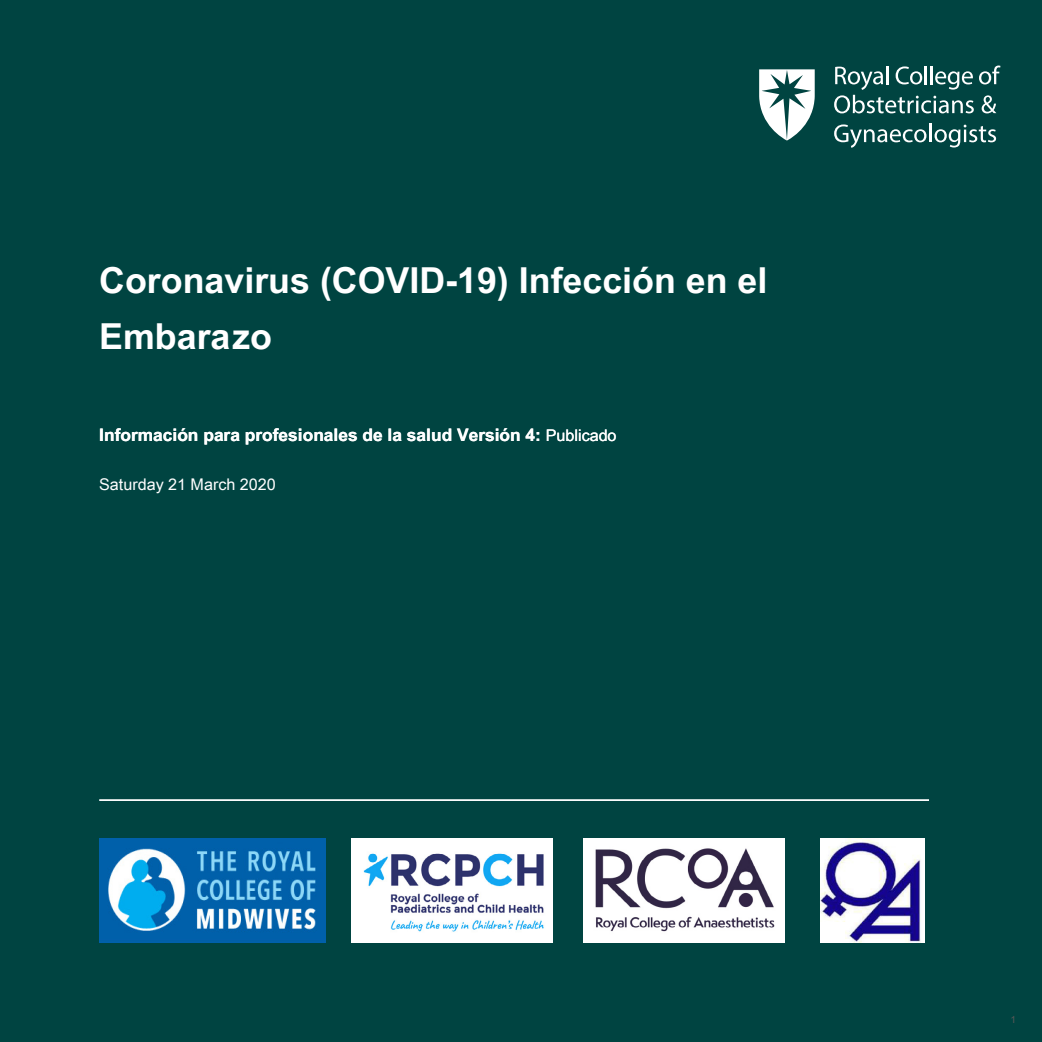
<style>
.page{position:relative;width:1042px;height:1042px;background:#004441}
.page>*{position:absolute;margin:0;border:0;box-sizing:border-box;transform-origin:0 0}
.t1{font:700 35.7px/56px "Arial Unicode MS";color:#fff}
.t2{font:700 17.32px "Arial Unicode MS";color:#fff}
.t3{font:16.1px "Arial Unicode MS";color:#fff}
.t4{font:10.15px "Arial Unicode MS";color:#575756}
.s1{font-weight:400;font-size:16.1px}
</style>
<div class="page">
<svg style="left:834px;top:66px;width:166px;height:47px"></svg>
<svg style="left:834px;top:124px;width:162px;height:24px"></svg>
<svg style="left:759px;top:69px;width:56px;height:72px"></svg>
<img style="left:352px;top:838px;width:201px;height:105px">
<img style="left:99px;top:838px;width:226px;height:105px">
<img style="left:584px;top:838px;width:201px;height:105px">
<img style="left:820px;top:838px;width:104px;height:105px">
<hr style="left:99px;top:799px;width:830px;height:2px;background:#fff">
<h1 class="t1" style="left:99px;top:251px;width:670px">Coronavirus (COVID-19) Infección en el<br>Embarazo</h1>
<p class="t2" style="left:99px;top:422px;width:519px">Información para profesionales de la salud Versión 4: <span class="s1">Publicado</span></p>
<p class="t3" style="left:99px;top:473px;width:178px">Saturday 21 March 2020</p>
<p class="t4" style="left:1010px;top:1012px;width:7px">1</p>
</div>
